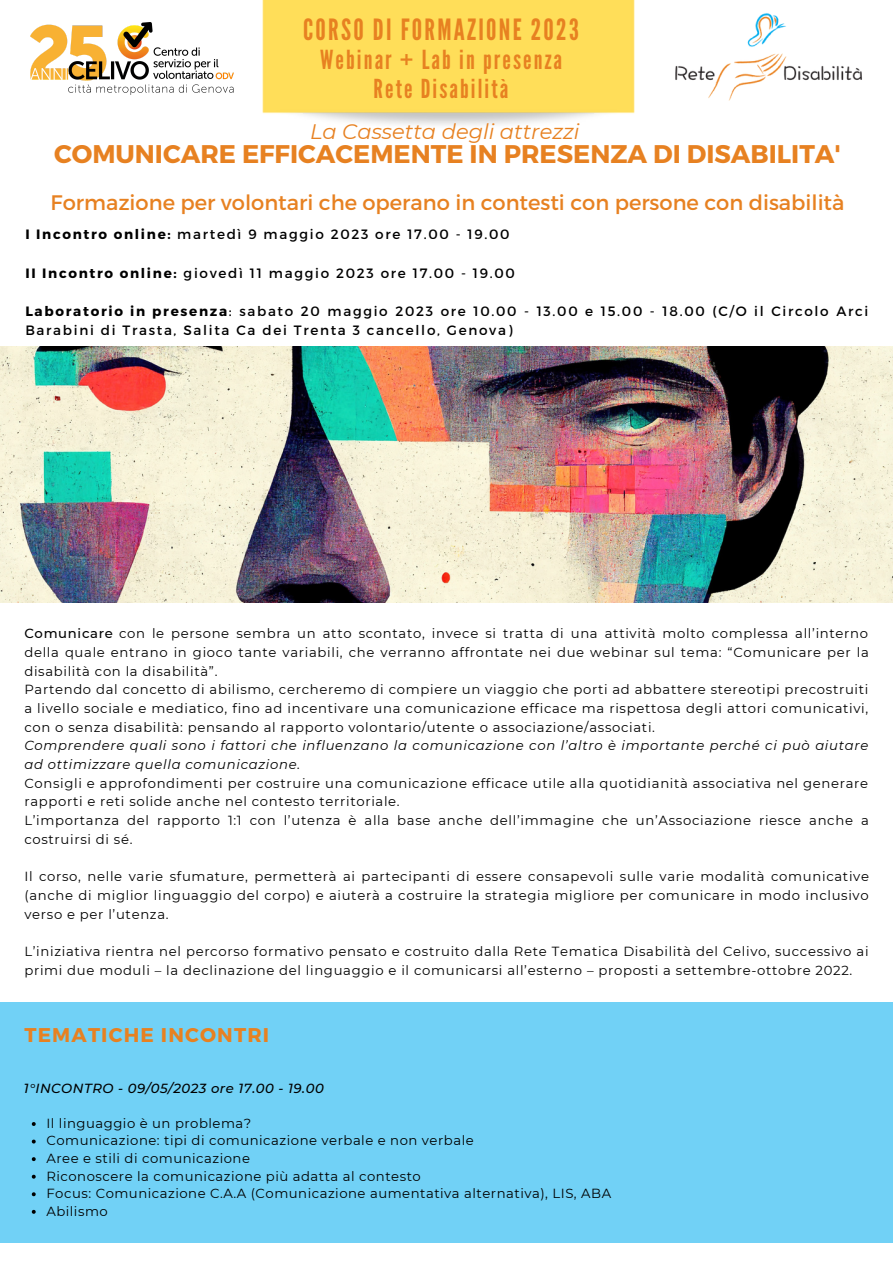
<style>
.page{position:relative;width:893px;height:1264px;background:#fff}
.page>*{position:absolute;margin:0;border:0;box-sizing:border-box;transform-origin:0 0}
.t1{font:29.25px "League Gothic";letter-spacing:.08em;color:#e78121}
.t2{font:26.25px "League Gothic";letter-spacing:.08em;color:#e78121}
.t3{font:26.1px "League Gothic";letter-spacing:.08em;color:#e78121}
.t4{font:700 25.5px "Montserrat";color:#e78121}
.t5{font:21px "Montserrat";color:#e78121}
.t6{font:italic 21px "Montserrat";color:#e78121}
.t7{font:700 19.8px "Montserrat";letter-spacing:.06em;color:#e78121}
.t8{font:13.5px/19.2px "Montserrat";letter-spacing:.125em;color:#000}
.t9{font:13.2px/18.8px "Montserrat";letter-spacing:.05em;color:#000;text-align:justify}
.t10{font:italic 13.2px/18.8px "Montserrat";letter-spacing:.05em;color:#000}
.t11{font:italic 500 13.2px "Montserrat";letter-spacing:.04em;color:#000}
.s1{font-weight:700}
.s2{font-weight:500}
</style>
<div class="page">
<img style="left:262px;top:0;width:373px;height:125px">
<img style="left:0;top:347px;width:892px;height:255px">
<img style="left:675px;top:13px;width:187px;height:88px">
<div style="left:0;top:1002px;width:892px;height:240px;background:#71d1f6"></div>
<img style="left:31px;top:23px;width:202px;height:72px">
<svg style="left:32px;top:1122px;width:4px;height:3px"></svg>
<svg style="left:32px;top:1139px;width:4px;height:4px"></svg>
<svg style="left:32px;top:1157px;width:4px;height:4px"></svg>
<svg style="left:32px;top:1174px;width:4px;height:4px"></svg>
<svg style="left:32px;top:1192px;width:4px;height:4px"></svg>
<svg style="left:32px;top:1209px;width:4px;height:4px"></svg>
<p class="t1" style="left:303px;top:12px;width:277px">CORSO DI FORMAZIONE 2023</p>
<p class="t2" style="left:320px;top:44px;width:243px">Webinar + Lab in presenza</p>
<p class="t3" style="left:373px;top:74px;width:136px">Rete Disabilità</p>
<p class="t6" style="left:310px;top:118px;width:271px">La Cassetta degli attrezzi</p>
<p class="t4" style="left:54px;top:138px;width:788px">COMUNICARE EFFICACEMENTE IN PRESENZA DI DISABILITA'</p>
<p class="t5" style="left:51px;top:188px;width:795px">Formazione per volontari che operano in contesti con persone con disabilità</p>
<p class="t8" style="left:25px;top:224px;width:485px"><span class="s1">I Incontro online:</span> martedì 9 maggio 2023 ore 17.00 - 19.00</p>
<p class="t8" style="left:25px;top:262px;width:491px"><span class="s1">II Incontro online:</span> giovedì 11 maggio 2023 ore 17.00 - 19.00</p>
<p class="t8" style="left:25px;top:301px;width:844px"><span class="s1">Laboratorio in presenza</span>: sabato 20 maggio 2023 ore 10.00 - 13.00 e 15.00 - 18.00 (C/O il Circolo Arci<br>Barabini di Trasta, Salita Ca dei Trenta 3 cancello, Genova)</p>
<p class="t9" style="left:24px;top:624px;width:845px"><span class="s2">Comunicare</span> con le persone sembra un atto scontato, invece si tratta di una attività molto complessa all’interno della quale entrano in gioco tante variabili, che verranno affrontate nei due webinar sul tema: “Comunicare per la disabilità con la disabilità”.</p>
<p class="t9" style="left:24px;top:680px;width:845px">Partendo dal concetto di abilismo, cercheremo di compiere un viaggio che porti ad abbattere stereotipi precostruiti a livello sociale e mediatico, fino ad incentivare una comunicazione efficace ma rispettosa degli attori comunicativi, con o senza disabilità: pensando al rapporto volontario/utente o associazione/associati.</p>
<p class="t10" style="left:24px;top:736px;width:845px">Comprendere quali sono i fattori che influenzano la comunicazione con l’altro è importante perché ci può aiutare ad ottimizzare quella comunicazione.</p>
<p class="t9" style="left:24px;top:773px;width:845px">Consigli e approfondimenti per costruire una comunicazione efficace utile alla quotidianità associativa nel generare rapporti e reti solide anche nel contesto territoriale.</p>
<p class="t9" style="left:24px;top:811px;width:845px">L’importanza del rapporto 1:1 con l’utenza è alla base anche dell’immagine che un’Associazione riesce anche a costruirsi di sé.</p>
<p class="t9" style="left:24px;top:867px;width:845px">Il corso, nelle varie sfumature, permetterà ai partecipanti di essere consapevoli sulle varie modalità comunicative (anche di miglior linguaggio del corpo) e aiuterà a costruire la strategia migliore per comunicare in modo inclusivo verso e per l’utenza.</p>
<p class="t9" style="left:24px;top:941px;width:845px">L’iniziativa rientra nel percorso formativo pensato e costruito dalla Rete Tematica Disabilità del Celivo, successivo ai primi due moduli – la declinazione del linguaggio e il comunicarsi all’esterno – proposti a settembre-ottobre 2022.</p>
<p class="t7" style="left:24px;top:1022px;width:246px">TEMATICHE INCONTRI</p>
<p class="t11" style="left:24px;top:1079px;width:301px">1°INCONTRO - 09/05/2023 ore 17.00 - 19.00</p>
<p class="t9" style="left:46px;top:1113px;width:206px">Il linguaggio è un problema?</p>
<p class="t9" style="left:46px;top:1131px;width:428px">Comunicazione: tipi di comunicazione verbale e non verbale</p>
<p class="t9" style="left:46px;top:1148px;width:205px">Aree e stili di comunicazione</p>
<p class="t9" style="left:46px;top:1166px;width:376px">Riconoscere la comunicazione più adatta al contesto</p>
<p class="t9" style="left:46px;top:1183px;width:566px">Focus: Comunicazione C.A.A (Comunicazione aumentativa alternativa), LIS, ABA</p>
<p class="t9" style="left:46px;top:1201px;width:63px">Abilismo</p>
</div>
